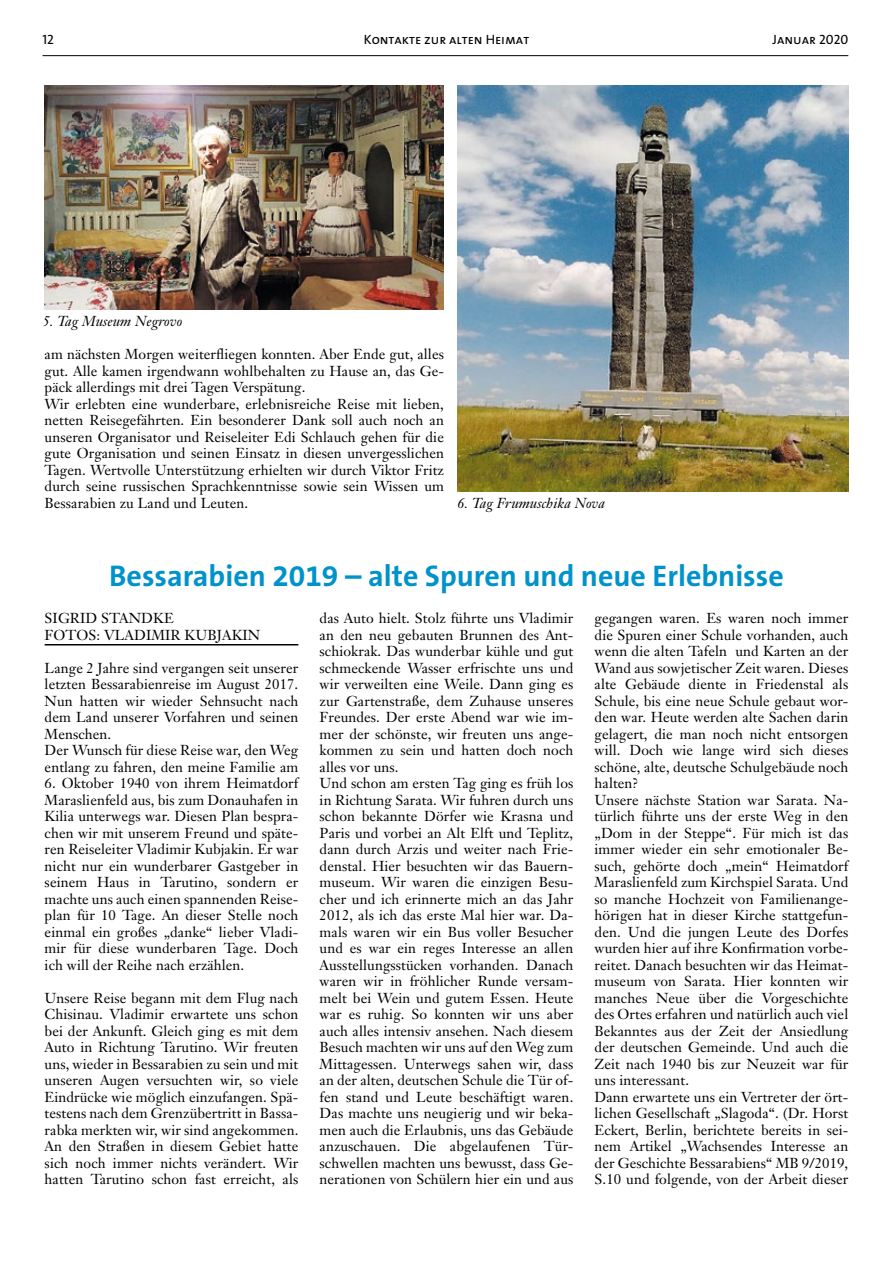
<style>
.page{position:relative;width:893px;height:1263px;background:#fff}
.page>*{position:absolute;margin:0;border:0;box-sizing:border-box;transform-origin:0 0}
.t1{font:700 30px "The Sans B7";color:#0092ca}
.t2{font:14.25px/16.5px "Janson Text";letter-spacing:.005em;color:#000}
.t3{font:italic 14.25px "Janson Text";letter-spacing:.005em;color:#000}
.t4{font:13.5px "The Sans Caps";color:#000}
</style>
<div class="page">
<hr style="left:43px;top:55px;width:805px;height:1px;background:#000">
<img style="left:45px;top:85px;width:399px;height:225px">
<img style="left:457px;top:85px;width:391px;height:406px">
<hr style="left:45px;top:644px;width:253px;height:1px;background:#000">
<p class="t4" style="left:43px;top:28px;width:13px">12</p>
<p class="t4" style="left:364px;top:28px;width:167px">Kontakte zur alten Heimat</p>
<p class="t4" style="left:773px;top:28px;width:77px">Januar 2020</p>
<p class="t3" style="left:43px;top:312px;width:141px">5. Tag Museum Negrovo</p>
<p class="t2" style="left:45px;top:346px;width:401px">am nächsten Morgen weiterfliegen konnten. Aber Ende gut, alles gut. Alle kamen irgendwann wohlbehalten zu Hause an, das Ge&shy;päck allerdings mit drei Tagen Verspätung.<br>Wir erlebten eine wunderbare, erlebnisreiche Reise mit lieben, netten Reisegefährten. Ein besonderer Dank soll auch noch an unseren Organisator und Reiseleiter Edi Schlauch gehen für die gute Organisation und seinen Einsatz in diesen unvergesslichen Tagen. Wertvolle Unterstützung erhielten wir durch Viktor Fritz durch seine russischen Sprachkenntnisse sowie sein Wissen um Bessarabien zu Land und Leuten.</p>
<p class="t3" style="left:457px;top:494px;width:150px">6. Tag Frumuschika Nova</p>
<h1 class="t1" style="left:109px;top:560px;width:676px">Bessarabien 2019 – alte Spuren und neue Erlebnisse</h1>
<p class="t2" style="left:45px;top:610px;width:18px">Sigrid</p>
<p class="t2" style="left:101px;top:610px;width:20px">Standke</p>
<p class="t2" style="left:45px;top:626px;width:21px">Fotos</p>
<p class="t2" style="left:97px;top:626px;width:29px">: Vladimir</p>
<p class="t2" style="left:185px;top:626px;width:22px">Kubjakin</p>
<p class="t2" style="left:45px;top:659px;width:255px">Lange 2 Jahre sind vergangen seit unserer letzten Bessarabienreise im August 2017.<br>Nun hatten wir wieder Sehnsucht nach dem Land unserer Vorfahren und seinen Menschen.<br>Der Wunsch für diese Reise war, den Weg entlang zu fahren, den meine Familie am</p>
<p class="t2" style="left:45px;top:775px;width:255px;text-align:justify">6. Oktober 1940 von ihrem Heimatdorf Maraslienfeld aus, bis zum Donauhafen in Kilia unterwegs war. Diesen Plan bespra&shy;chen wir mit unserem Freund und späte&shy;ren Reiseleiter Vladimir Kubjakin. Er war nicht nur ein wunderbarer Gastgeber in seinem Haus in Tarutino, sondern er machte uns auch einen spannenden Reise&shy;plan für 10 Tage. An dieser Stelle noch einmal ein großes „danke“ lieber Vladi&shy;mir für diese wunderbaren Tage. Doch ich will der Reihe nach erzählen.</p>
<p class="t2" style="left:45px;top:989px;width:255px;text-align:justify">Unsere Reise begann mit dem Flug nach Chisinau. Vladimir erwartete uns schon bei der Ankunft. Gleich ging es mit dem Auto in Richtung Tarutino. Wir freuten uns, wieder in Bessarabien zu sein und mit unseren Augen versuchten wir, so viele Eindrücke wie möglich einzufangen. Spä&shy;testens nach dem Grenzübertritt in Bassa&shy;rabka merkten wir, wir sind angekommen.<br>An den Straßen in diesem Gebiet hatte sich noch immer nichts verändert. Wir hatten Tarutino schon fast erreicht, als</p>
<p class="t2" style="left:320px;top:610px;width:255px">das Auto hielt. Stolz führte uns Vladimir an den neu gebauten Brunnen des Ant&shy;schiokrak. Das wunderbar kühle und gut schmeckende Wasser erfrischte uns und wir verweilten eine Weile. Dann ging es zur Gartenstraße, dem Zuhause unseres Freundes. Der erste Abend war wie im&shy;mer der schönste, wir freuten uns ange&shy;kommen zu sein und hatten doch noch alles vor uns.<br>Und schon am ersten Tag ging es früh los in Richtung Sarata. Wir fuhren durch uns schon bekannte Dörfer wie Krasna und Paris und vorbei an Alt Elft und Teplitz, dann durch Arzis und weiter nach Frie&shy;denstal. Hier besuchten wir das Bauern&shy;museum. Wir waren die einzigen Besu&shy;cher und ich erinnerte mich an das Jahr 2012, als ich das erste Mal hier war. Da&shy;mals waren wir ein Bus voller Besucher und es war ein reges Interesse an allen Ausstellungsstücken vorhanden. Danach waren wir in fröhlicher Runde versam&shy;melt bei Wein und gutem Essen. Heute war es ruhig. So konnten wir uns aber auch alles intensiv ansehen. Nach diesem Besuch machten wir uns auf den Weg zum Mittagessen. Unterwegs sahen wir, dass an der alten, deutschen Schule die Tür of&shy;fen stand und Leute beschäftigt waren.<br>Das machte uns neugierig und wir beka&shy;men auch die Erlaubnis, uns das Gebäude anzuschauen. Die abgelaufenen Tür&shy;schwellen machten uns bewusst, dass Ge&shy;nerationen von Schülern hier ein und aus</p>
<p class="t2" style="left:595px;top:610px;width:255px">gegangen waren. Es waren noch immer die Spuren einer Schule vorhanden, auch wenn die alten Tafeln und Karten an der Wand aus sowjetischer Zeit waren. Dieses alte Gebäude diente in Friedenstal als Schule, bis eine neue Schule gebaut wor&shy;den war. Heute werden alte Sachen darin gelagert, die man noch nicht entsorgen will. Doch wie lange wird sich dieses schöne, alte, deutsche Schulgebäude noch halten?<br>Unsere nächste Station war Sarata. Na&shy;türlich führte uns der erste Weg in den „Dom in der Steppe“. Für mich ist das immer wieder ein sehr emotionaler Be&shy;such, gehörte doch „mein“ Heimatdorf Maraslienfeld zum Kirchspiel Sarata. Und so manche Hochzeit von Familienange&shy;hörigen hat in dieser Kirche stattgefun&shy;den. Und die jungen Leute des Dorfes wurden hier auf ihre Konfirmation vorbe&shy;reitet. Danach besuchten wir das Heimat&shy;museum von Sarata. Hier konnten wir manches Neue über die Vorgeschichte des Ortes erfahren und natürlich auch viel Bekanntes aus der Zeit der Ansiedlung der deutschen Gemeinde. Und auch die Zeit nach 1940 bis zur Neuzeit war für uns interessant.<br>Dann erwartete uns ein Vertreter der ört&shy;lichen Gesellschaft „Slagoda“. (Dr. Horst Eckert, Berlin, berichtete bereits in sei&shy;nem Artikel „Wachsendes Interesse an der Geschichte Bessarabiens“ MB 9/2019, S.10 und folgende, von der Arbeit dieser</p>
</div>
